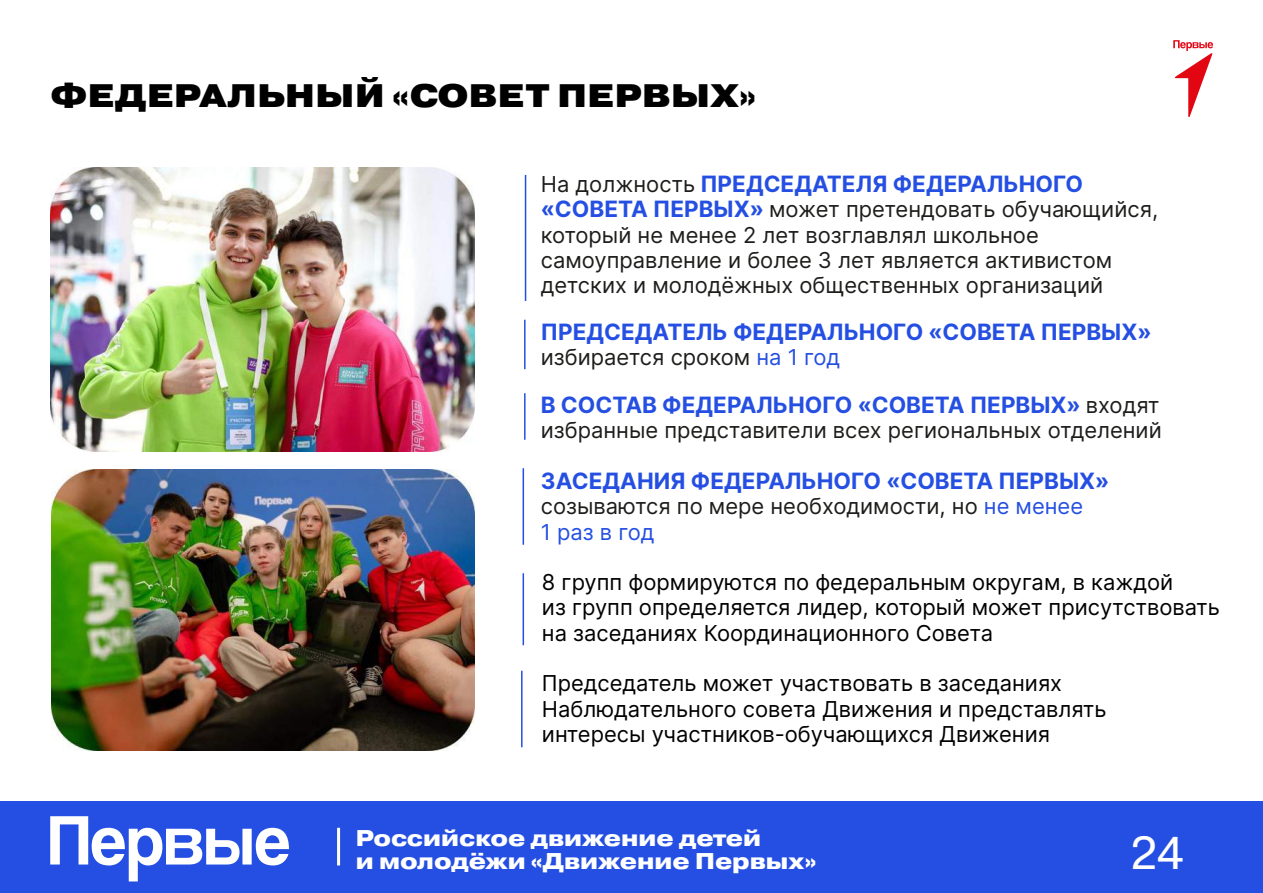
<style>
.page{position:relative;width:1263px;height:893px;background:#fff}
.page>*{position:absolute;margin:0;border:0;box-sizing:border-box;transform-origin:0 0}
.t1{font:45.9px "Pragmatica";color:#fff}
.t2{font:900 32.55px "Pragmatica Extended";color:#000}
.t3{font:800 22.8px/22.8px "Pragmatica Extended";color:#fff}
.t4{font:700 22.5px "Inter";color:#254fe2}
.t5{font:21.9px/25.5px "Inter";color:#1d1d1b}
.t6{font:21.9px/25.5px "Inter";color:#000}
.s1{font-weight:400;font-size:21.9px;color:#1d1d1b}
.s2{font-weight:700;font-size:22.5px;color:#254fe2}
.s3{color:#254fe2}
</style>
<div class="page">
<svg style="left:1173px;top:40px;width:40px;height:77px"></svg>
<div style="left:0;top:801px;width:1263px;height:92px;background:#254fe2"></div>
<svg style="left:50px;top:816px;width:239px;height:65px"></svg>
<hr style="left:337px;top:828px;width:3px;height:37px;background:#fff">
<img style="left:51px;top:469px;width:423px;height:282px">
<img style="left:50px;top:168px;width:424px;height:283px">
<hr style="left:525px;top:175px;width:1px;height:126px;background:#254fe2">
<hr style="left:524px;top:320px;width:1px;height:49px;background:#254fe2">
<hr style="left:524px;top:393px;width:1px;height:47px;background:#254fe2">
<hr style="left:522px;top:468px;width:2px;height:77px;background:#254fe2">
<hr style="left:522px;top:573px;width:2px;height:72px;background:#254fe2">
<hr style="left:521px;top:671px;width:1px;height:76px;background:#254fe2">
<h2 class="t2" style="left:51px;top:74px;width:707px">ФЕДЕРАЛЬНЫЙ «СОВЕТ ПЕРВЫХ»</h2>
<p class="t4" style="left:541px;top:167px;width:544px"><span class="s1">На должность</span> ПРЕДСЕДАТЕЛЯ ФЕДЕРАЛЬНОГО</p>
<p class="t5" style="left:541px;top:196px;width:619px"><span class="s2">«СОВЕТА ПЕРВЫХ»</span> может претендовать обучающийся, который не менее 2 лет возглавлял школьное самоуправление и более 3 лет является активистом детских и молодёжных общественных организаций</p>
<p class="t4" style="left:541px;top:315px;width:612px">ПРЕДСЕДАТЕЛЬ ФЕДЕРАЛЬНОГО «СОВЕТА ПЕРВЫХ»</p>
<p class="t5" style="left:541px;top:344px;width:301px">избирается сроком <span class="s3">на 1 год</span></p>
<p class="t4" style="left:541px;top:388px;width:620px">В СОСТАВ ФЕДЕРАЛЬНОГО «СОВЕТА ПЕРВЫХ» <span class="s1">входят</span></p>
<p class="t5" style="left:541px;top:417px;width:622px">избранные представители всех региональных отделений</p>
<p class="t4" style="left:541px;top:464px;width:570px">ЗАСЕДАНИЯ ФЕДЕРАЛЬНОГО «СОВЕТА ПЕРВЫХ»</p>
<p class="t5" style="left:541px;top:493px;width:544px">созываются по мере необходимости, но <span class="s3">не менее<br>1 раз в год</span></p>
<p class="t6" style="left:542px;top:568px;width:680px">8 групп формируются по федеральным округам, в каждой<br>из групп определяется лидер, который может присутствовать на заседаниях Координационного Совета</p>
<p class="t6" style="left:542px;top:670px;width:566px">Председатель может участвовать в заседаниях<br>Наблюдательного совета Движения и представлять интересы участников-обучающихся Движения</p>
<p class="t3" style="left:356px;top:827px;width:462px">Российское движение детей<br>и молодёжи «Движение Первых»</p>
<h1 class="t1" style="left:1130px;top:825px;width:55px">24</h1>
</div>
